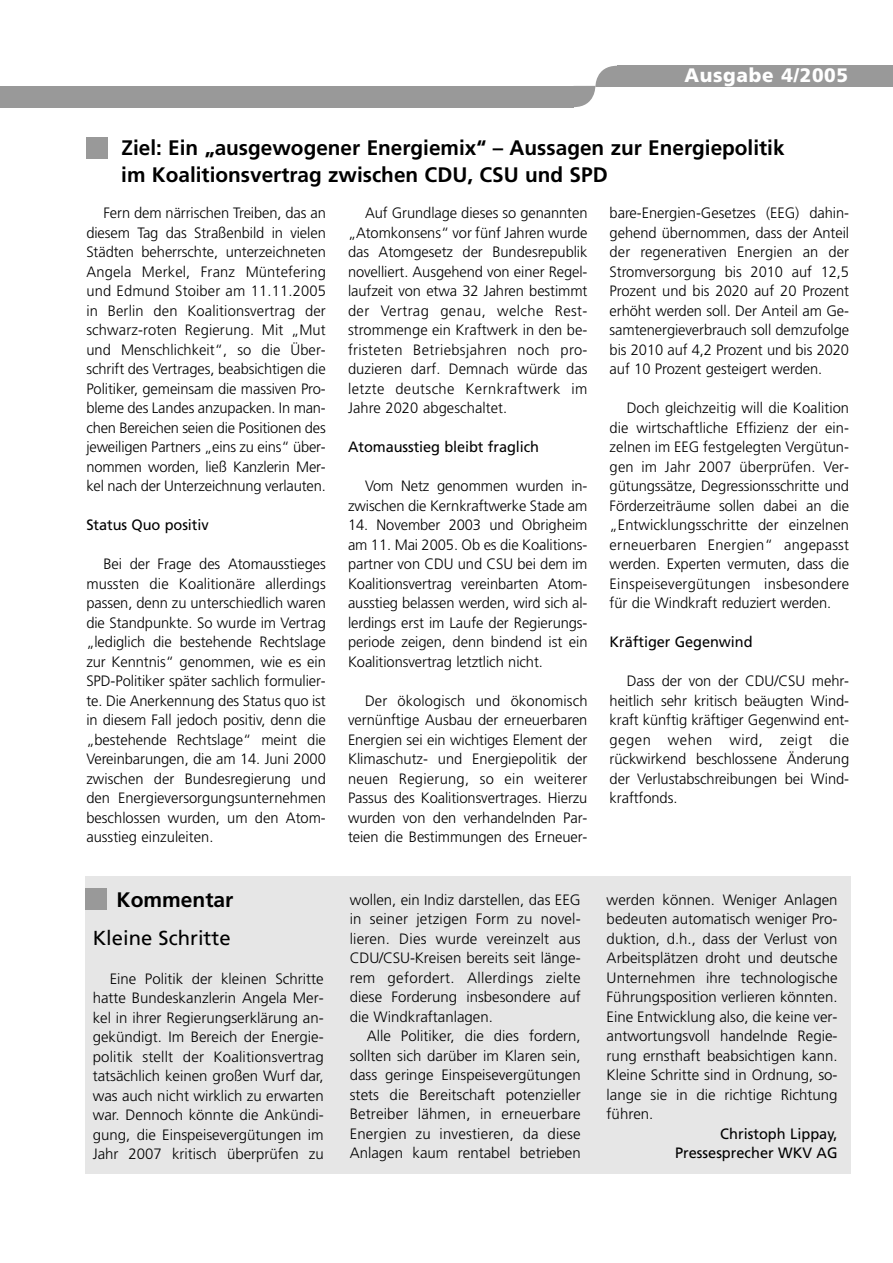
<style>
.page{position:relative;width:893px;height:1263px;background:#fff}
.page>*{position:absolute;margin:0;border:0;box-sizing:border-box;transform-origin:0 0}
.t1{font:700 21px/27px "Frutiger";color:#000}
.t2{font:20.25px "Frutiger";color:#000}
.t3{font:900 19.5px "Frutiger";letter-spacing:.035em;color:#fff}
.t4{font:300 15px/19.5px "Frutiger";letter-spacing:-.005em;color:#000;text-align:justify}
.t5{font:15px/19.5px "Frutiger";letter-spacing:-.005em;color:#000;text-align:right}
</style>
<div class="page">
<div style="left:0;top:86px;width:574px;height:21px;background:#999"></div>
<div style="left:86px;top:137px;width:22px;height:21px;background:#999"></div>
<div style="left:617px;top:66px;width:275px;height:21px;background:#999"></div>
<svg style="left:574px;top:66px;width:43px;height:41px"></svg>
<div style="left:85px;top:877px;width:765px;height:297px;background:#e6e6e6"></div>
<div style="left:85px;top:888px;width:21px;height:22px;background:#999"></div>
<h3 class="t3" style="left:684px;top:67px;width:165px">Ausgabe 4/2005</h3>
<h1 class="t1" style="left:121px;top:136px;width:664px">Ziel: Ein „ausgewogener Energiemix“ – Aussagen zur Energiepolitik im Koalitionsvertrag zwischen CDU, CSU und SPD</h1>
<p class="t4" style="left:86px;top:205px;width:241px;text-indent:17px">Fern dem närrischen Treiben, das an diesem Tag das Straßenbild in vielen Städten beherrschte, unterzeichneten Angela Merkel, Franz Müntefering und Edmund Stoiber am 11.11.2005 in Berlin den Koalitionsvertrag der schwarz-roten Regierung. Mit „Mut und Menschlichkeit“, so die Über&shy;schrift des Vertrages, beabsichtigen die Politiker, gemeinsam die massiven Pro&shy;bleme des Landes anzupacken. In man&shy;chen Bereichen seien die Positionen des jeweiligen Partners „eins zu eins“ über&shy;nommen worden, ließ Kanzlerin Mer&shy;kel nach der Unterzeichnung verlauten.</p>
<p class="t5" style="left:86px;top:517px;width:124px">Status Quo positiv</p>
<p class="t4" style="left:86px;top:556px;width:241px;text-indent:17px">Bei der Frage des Atomausstieges mussten die Koalitionäre allerdings passen, denn zu unterschiedlich waren die Standpunkte. So wurde im Vertrag „lediglich die bestehende Rechtslage zur Kenntnis“ genommen, wie es ein SPD-Politiker später sachlich formulier&shy;te. Die Anerkennung des Status quo ist in diesem Fall jedoch positiv, denn die „bestehende Rechtslage“ meint die Vereinbarungen, die am 14. Juni 2000 zwischen der Bundesregierung und den Energieversorgungsunternehmen beschlossen wurden, um den Atom&shy;ausstieg einzuleiten.</p>
<h1 class="t1" style="left:117px;top:888px;width:118px">Kommentar</h1>
<h2 class="t2" style="left:93px;top:929px;width:139px">Kleine Schritte</h2>
<p class="t4" style="left:93px;top:970px;width:232px;text-indent:17px">Eine Politik der kleinen Schritte hatte Bundeskanzlerin Angela Mer&shy;kel in ihrer Regierungserklärung an&shy;gekündigt. Im Bereich der Energie&shy;politik stellt der Koalitionsvertrag tatsächlich keinen großen Wurf dar, was auch nicht wirklich zu erwarten war. Dennoch könnte die Ankündi&shy;gung, die Einspeisevergütungen im Jahr 2007 kritisch überprüfen zu</p>
<p class="t4" style="left:348px;top:205px;width:241px;text-indent:17px">Auf Grundlage dieses so genannten „Atomkonsens“ vor fünf Jahren wurde das Atomgesetz der Bundesrepublik novelliert. Ausgehend von einer Regel&shy;laufzeit von etwa 32 Jahren bestimmt der Vertrag genau, welche Rest&shy;strommenge ein Kraftwerk in den be&shy;fristeten Betriebsjahren noch pro&shy;duzieren darf. Demnach würde das letzte deutsche Kernkraftwerk im Jahre 2020 abgeschaltet.</p>
<p class="t5" style="left:348px;top:439px;width:192px">Atomausstieg bleibt fraglich</p>
<p class="t4" style="left:348px;top:478px;width:241px;text-align:right">Vom Netz genommen wurden in&shy;zwischen die Kernkraftwerke Stade am</p>
<p class="t4" style="left:348px;top:517px;width:241px">14. November 2003 und Obrigheim am 11. Mai 2005. Ob es die Koalitions&shy;partner von CDU und CSU bei dem im Koalitionsvertrag vereinbarten Atom&shy;ausstieg belassen werden, wird sich al&shy;lerdings erst im Laufe der Regierungs&shy;periode zeigen, denn bindend ist ein Koalitionsvertrag letztlich nicht.</p>
<p class="t4" style="left:348px;top:692px;width:241px;text-indent:17px">Der ökologisch und ökonomisch vernünftige Ausbau der erneuerbaren Energien sei ein wichtiges Element der Klimaschutz- und Energiepolitik der neuen Regierung, so ein weiterer Passus des Koalitionsvertrages. Hierzu wurden von den verhandelnden Par&shy;teien die Bestimmungen des Erneuer-</p>
<p class="t4" style="left:350px;top:891px;width:232px">wollen, ein Indiz darstellen, das EEG in seiner jetzigen Form zu novel&shy;lieren. Dies wurde vereinzelt aus CDU/CSU-Kreisen bereits seit länge&shy;rem gefordert. Allerdings zielte diese Forderung insbesondere auf die Windkraftanlagen.</p>
<p class="t4" style="left:350px;top:1028px;width:232px;text-indent:17px">Alle Politiker, die dies fordern, sollten sich darüber im Klaren sein, dass geringe Einspeisevergütungen stets die Bereitschaft potenzieller Betreiber lähmen, in erneuerbare Energien zu investieren, da diese Anlagen kaum rentabel betrieben</p>
<p class="t4" style="left:609px;top:205px;width:241px">bare-Energien-Gesetzes (EEG) dahin&shy;gehend übernommen, dass der Anteil der regenerativen Energien an der Stromversorgung bis 2010 auf 12,5<br>Prozent und bis 2020 auf 20 Prozent erhöht werden soll. Der Anteil am Ge&shy;samtenergieverbrauch soll demzufolge bis 2010 auf 4,2 Prozent und bis 2020 auf 10 Prozent gesteigert werden.</p>
<p class="t4" style="left:609px;top:400px;width:241px;text-indent:17px">Doch gleichzeitig will die Koalition die wirtschaftliche Effizienz der ein&shy;zelnen im EEG festgelegten Vergütun&shy;gen im Jahr 2007 überprüfen. Ver&shy;gütungssätze, Degressionsschritte und Förderzeiträume sollen dabei an die „Entwicklungsschritte der einzelnen erneuerbaren Energien“ angepasst werden. Experten vermuten, dass die Einspeisevergütungen insbesondere für die Windkraft reduziert werden.</p>
<p class="t5" style="left:609px;top:634px;width:144px">Kräftiger Gegenwind</p>
<p class="t4" style="left:609px;top:673px;width:241px;text-indent:17px">Dass der von der CDU/CSU mehr&shy;heitlich sehr kritisch beäugten Wind&shy;kraft künftig kräftiger Gegenwind ent&shy;gegen wehen wird, zeigt die rückwirkend beschlossene Änderung der Verlustabschreibungen bei Wind&shy;kraftfonds.</p>
<p class="t4" style="left:606px;top:891px;width:232px">werden können. Weniger Anlagen bedeuten automatisch weniger Pro&shy;duktion, d.h., dass der Verlust von Arbeitsplätzen droht und deutsche Unternehmen ihre technologische Führungsposition verlieren könnten.<br>Eine Entwicklung also, die keine ver&shy;antwortungsvoll handelnde Regie&shy;rung ernsthaft beabsichtigen kann.<br>Kleine Schritte sind in Ordnung, so&shy;lange sie in die richtige Richtung führen.</p>
<p class="t5" style="left:675px;top:1125px;width:164px">Christoph Lippay,<br>Pressesprecher WKV AG</p>
</div>
